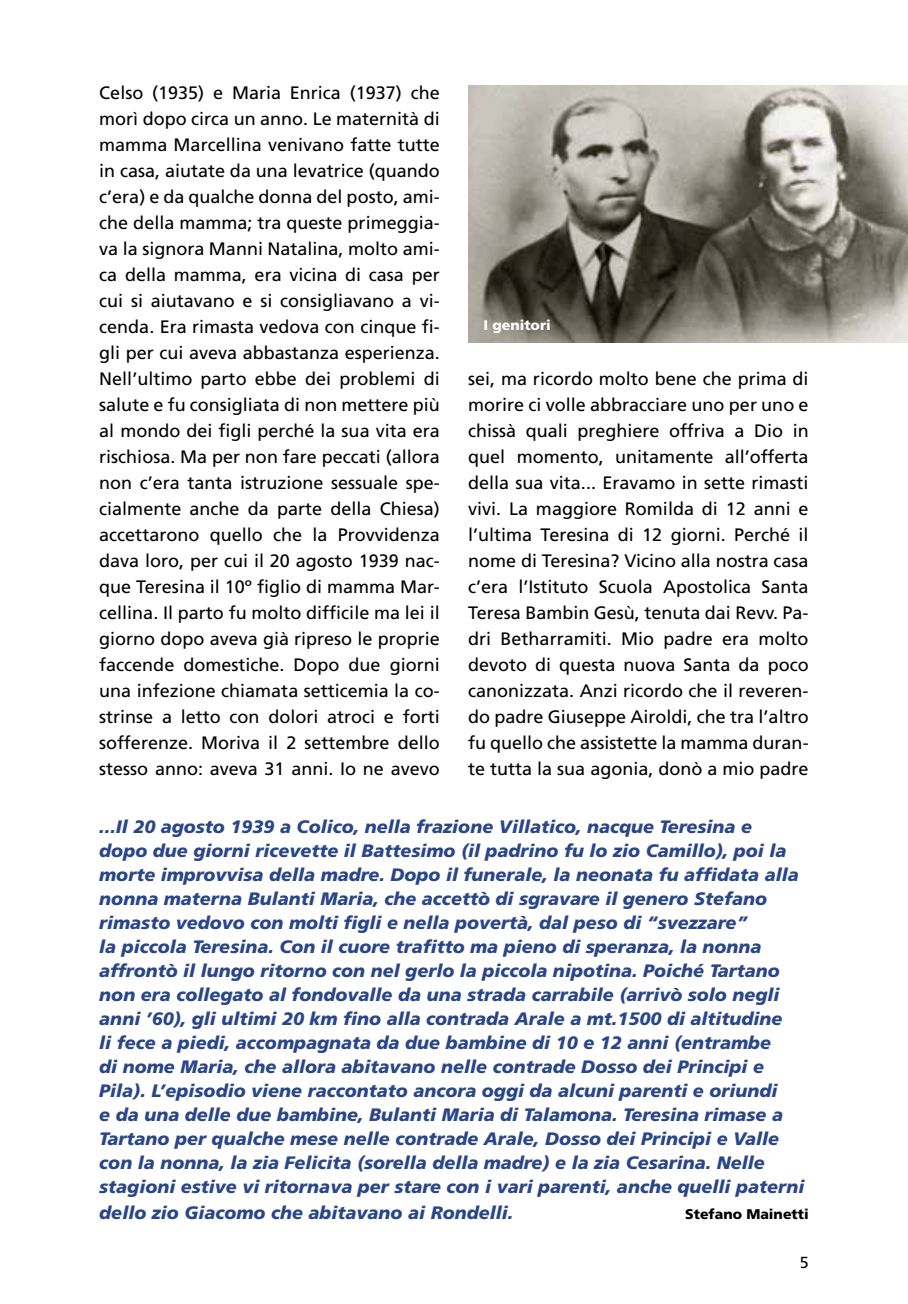
<style>
.page{position:relative;width:908px;height:1304px;background:#fff}
.page>*{position:absolute;margin:0;border:0;box-sizing:border-box;transform-origin:0 0}
.t1{font:18px/26px "Frutiger";color:#000;text-align:justify}
.t2{font:italic 900 18px/24px "Frutiger";color:#2a4689}
.t3{font:16px "Frutiger";color:#000}
.t4{font:900 14px "Frutiger";color:#000}
.t5{font:900 14px "Frutiger";color:#fff}
</style>
<div class="page">
<img style="left:468px;top:85px;width:439px;height:258px">
<p class="t1" style="left:99px;top:80px;width:342px">Celso (1935) e Maria Enrica (1937) che morì dopo circa un anno. Le maternità di mamma Marcellina venivano fatte tutte in casa, aiutate da una levatrice (quando c’era) e da qualche donna del posto, ami&shy;che della mamma; tra queste primeggia&shy;va la signora Manni Natalina, molto ami&shy;ca della mamma, era vicina di casa per cui si aiutavano e si consigliavano a vi&shy;cenda. Era rimasta vedova con cinque fi&shy;gli per cui aveva abbastanza esperienza.<br>Nell’ultimo parto ebbe dei problemi di salute e fu consigliata di non mettere più al mondo dei figli perché la sua vita era rischiosa. Ma per non fare peccati (allora non c’era tanta istruzione sessuale spe&shy;cialmente anche da parte della Chiesa) accettarono quello che la Provvidenza dava loro, per cui il 20 agosto 1939 nac&shy;que Teresina il 10º figlio di mamma Mar&shy;cellina. I l parto fu molto difficile ma lei il giorno dopo aveva già ripreso le proprie faccende domestiche. Dopo due giorni una infezione chiamata setticemia la co&shy;strinse a letto con dolori atroci e forti sofferenze. Moriva il 2 settembre dello stesso anno: aveva 31 anni. I o ne avevo</p>
<p class="t5" style="left:483px;top:316px;width:69px">I genitori</p>
<p class="t1" style="left:468px;top:365px;width:342px">sei, ma ricordo molto bene che prima di morire ci volle abbracciare uno per uno e chissà quali preghiere offriva a Dio in quel momento, unitamente all’offerta della sua vita... E ravamo in sette rimasti vivi. La maggiore Romilda di 12 anni e l’ultima Teresina di 12 giorni. Perché il nome di Teresina? Vicino alla nostra casa c’era l’I stituto Scuola Apostolica Santa Teresa Bambin Gesù, tenuta dai Revv. Pa&shy;dri Betharramiti. M io padre era molto devoto di questa nuova Santa da poco canonizzata. Anzi ricordo che il reveren&shy;do padre Giuseppe Airoldi, che tra l’altro fu quello che assistette la mamma duran&shy;te tutta la sua agonia, donò a mio padre</p>
<p class="t2" style="left:99px;top:814px;width:706px">...Il 20 agosto 1939 a Colico, nella frazione Villatico, nacque Teresina e dopo due giorni ricevette il Battesimo (il padrino fu lo zio Camillo), poi la morte improvvisa della madre. Dopo il funerale, la neonata fu affidata alla nonna materna Bulanti Maria, che accettò di sgravare il genero Stefano rimasto vedovo con molti figli e nella povertà, dal peso di “svezzare”<br>la piccola Teresina. Con il cuore trafitto ma pieno di speranza, la nonna affrontò il lungo ritorno con nel gerlo la piccola nipotina. Poiché Tartano non era collegato al fondovalle da una strada carrabile (arrivò solo negli anni ’60), gli ultimi 20 km fino alla contrada Arale a mt.1500 di altitudine<br>li fece a piedi, accompagnata da due bambine di 10 e 12 anni (entrambe<br>di nome Maria, che allora abitavano nelle contrade Dosso dei Principi e Pila). L’episodio viene raccontato ancora oggi da alcuni parenti e oriundi<br>e da una delle due bambine, Bulanti Maria di Talamona. Teresina rimase a Tartano per qualche mese nelle contrade Arale, Dosso dei Principi e Valle con la nonna, la zia Felicita (sorella della madre) e la zia Cesarina. Nelle stagioni estive vi ritornava per stare con i vari parenti, anche quelli paterni</p>
<p class="t2" style="left:99px;top:1200px;width:415px">dello zio Giacomo che abitavano ai Rondelli.</p>
<p class="t4" style="left:685px;top:1206px;width:125px">Stefano Mainetti</p>
<p class="t3" style="left:799px;top:1253px;width:10px">5</p>
</div>
